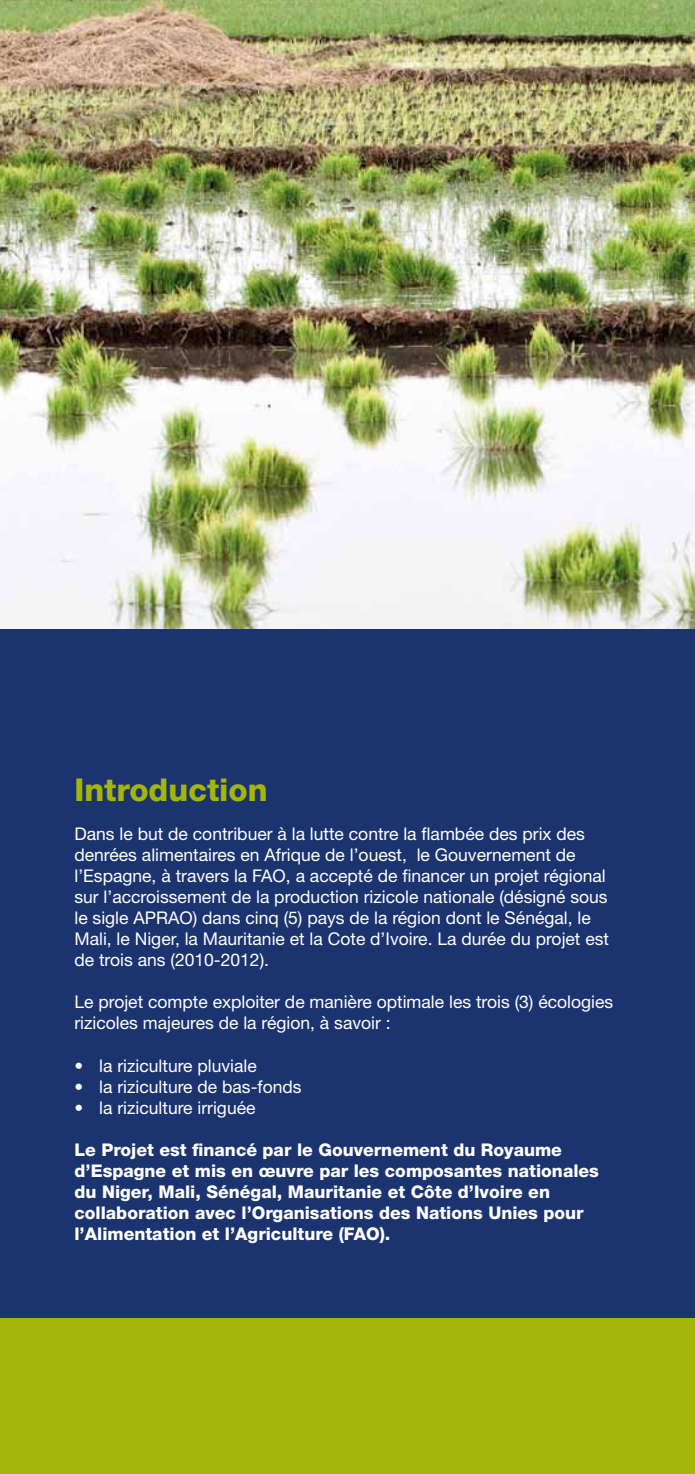
<style>
.page{position:relative;width:695px;height:1474px;background:#fff}
.page>*{position:absolute;margin:0;border:0;box-sizing:border-box;transform-origin:0 0}
.t1{font:800 31.5px "Helvetica Neue LT Std";color:#a4b60b}
.t2{font:17.5px/21px "Helvetica Neue LT Std";color:#fff}
.t3{font:800 17.5px/21px "Helvetica Neue LT Std";color:#fff}
</style>
<div class="page">
<img style="left:0;top:0;width:694px;height:629px">
<div style="left:0;top:629px;width:694px;height:703px;background:#1b346f"></div>
<div style="left:0;top:1318px;width:694px;height:155px;background:#a4b60b"></div>
<h1 class="t1" style="left:74px;top:771px;width:195px">Introduction</h1>
<p class="t2" style="left:74px;top:823px;width:536px">Dans le but de contribuer à la lutte contre la flambée des prix des denrées alimentaires en Afrique de l’ouest, le Gouvernement de l’Espagne, à travers la FAO, a accepté de financer un projet régional sur l’accroissement de la production rizicole nationale (désigné sous le sigle APRAO) dans cinq (5) pays de la région dont le Sénégal, le Mali, le Niger, la Mauritanie et la Cote d’Ivoire. La durée du projet est de trois ans (2010-2012).</p>
<p class="t2" style="left:74px;top:991px;width:540px">Le projet compte exploiter de manière optimale les trois (3) écologies rizicoles majeures de la région, à savoir :</p>
<p class="t2" style="left:74px;top:1054px;width:184px">• la riziculture pluviale</p>
<p class="t2" style="left:74px;top:1075px;width:229px">• la riziculture de bas-fonds</p>
<p class="t2" style="left:74px;top:1096px;width:182px">• la riziculture irriguée</p>
<p class="t3" style="left:74px;top:1138px;width:526px">Le Projet est financé par le Gouvernement du Royaume d’Espagne et mis en œuvre par les composantes nationales du Niger, Mali, Sénégal, Mauritanie et Côte d’Ivoire en collaboration avec l’Organisations des Nations Unies pour l’Alimentation et l’Agriculture (FAO).</p>
</div>
